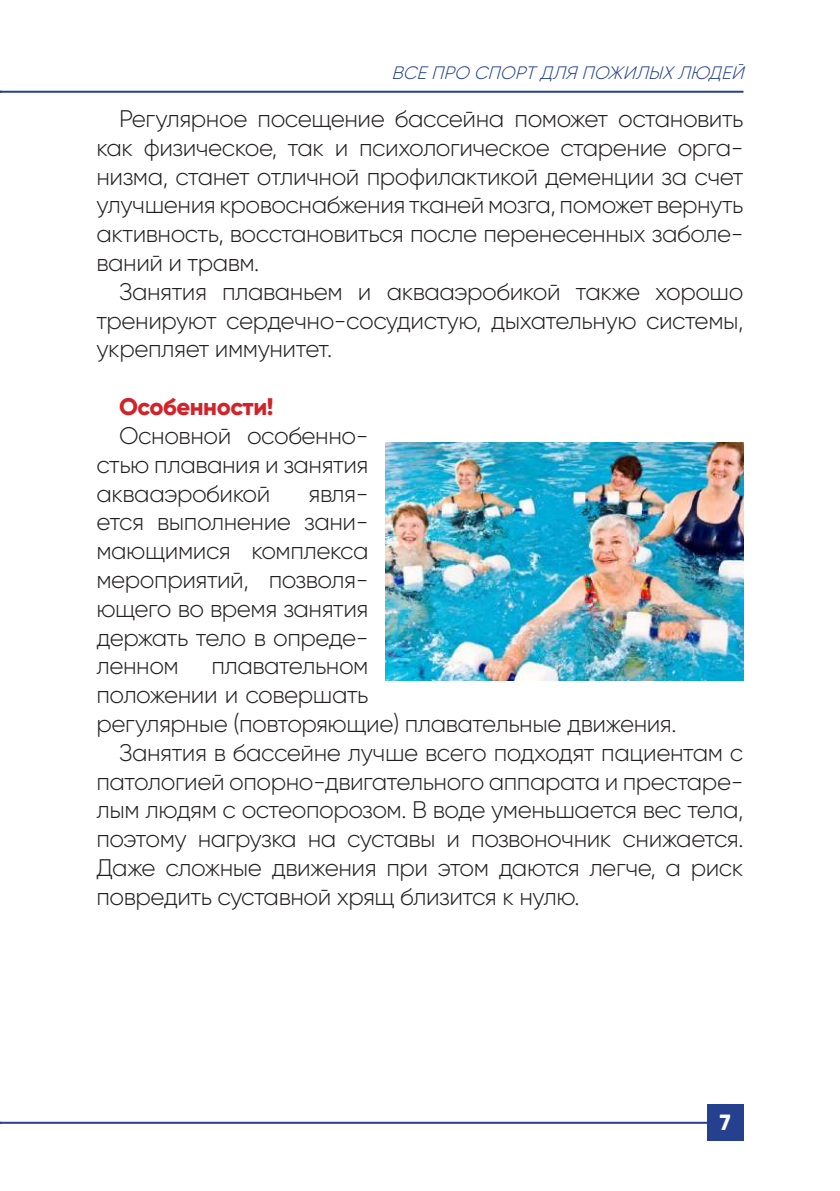
<style>
.page{position:relative;width:840px;height:1191px;background:#fff}
.page>*{position:absolute;margin:0;border:0;box-sizing:border-box;transform-origin:0 0}
.t1{font:300 24px/28.8px "Gilroy";letter-spacing:-.02em;color:#231f20;text-align:justify}
.t2{font:800 24px "Gilroy";letter-spacing:-.02em;color:#d1232a}
.t3{font:800 22px "Gilroy";color:#fff}
.t4{font:italic 300 18px "Gilroy";color:#25408f}
</style>
<div class="page">
<hr style="left:0;top:1121px;width:713px;height:2px;background:#25408f">
<div style="left:706px;top:1104px;width:37px;height:36px;background:#25408f"></div>
<hr style="left:0;top:91px;width:743px;height:2px;background:#25408f">
<img style="left:385px;top:442px;width:358px;height:238px">
<p class="t4" style="left:391px;top:62px;width:359px">ВСЕПРО СПОРТДЛЯ ПОЖИЛЫХЛЮДЕЙ</p>
<p class="t1" style="left:96px;top:104px;width:648px;text-indent:23px">Регулярное посещение бассейна поможет остановить как физическое, так и психологическое старение орга&shy;низма, станет отличной профилактикой деменции за счет улучшения кровоснабжения тканей мозга, поможет вернуть активность, восстановиться после перенесенных заболе&shy;ваний и травм.</p>
<p class="t1" style="left:96px;top:277px;width:648px;text-indent:23px">Занятия плаваньем и аквааэробикой также хорошо тренируют сердечно-сосудистую, дыхательную системы, укрепляет иммунитет.</p>
<p class="t2" style="left:119px;top:391px;width:156px">Особенности!</p>
<p class="t1" style="left:96px;top:421px;width:273px;text-indent:23px">Основной особенно&shy;стью плавания и занятия аквааэробикой</p>
<p class="t1" style="left:96px;top:478px;width:273px;text-indent:212px">явля&shy;ется выполнение зани&shy;мающимися комплекса мероприятий, позволя&shy;ющего во время занятия держать тело в опреде&shy;ленном</p>
<p class="t1" style="left:211px;top:651px;width:158px">плавательном</p>
<p class="t1" style="left:96px;top:680px;width:273px">положении и совершать</p>
<p class="t1" style="left:96px;top:709px;width:581px">регулярные (повторяющие) плавательные движения.</p>
<p class="t1" style="left:119px;top:737px;width:625px">Занятия в бассейне лучше всего подходят пациентам с</p>
<p class="t1" style="left:96px;top:766px;width:648px">патологией опорно-двигательного аппарата и престаре-</p>
<p class="t1" style="left:96px;top:795px;width:648px">лым людям с остеопорозом. В воде уменьшается вес тела,</p>
<p class="t1" style="left:96px;top:824px;width:648px">поэтому нагрузка на суставы и позвоночник снижается.</p>
<p class="t1" style="left:96px;top:853px;width:648px">Даже сложные движения при этом даются легче, а риск</p>
<p class="t1" style="left:96px;top:881px;width:484px">повредить суставной хрящ близится к нулю.</p>
<p class="t3" style="left:719px;top:1108px;width:12px">7</p>
</div>
